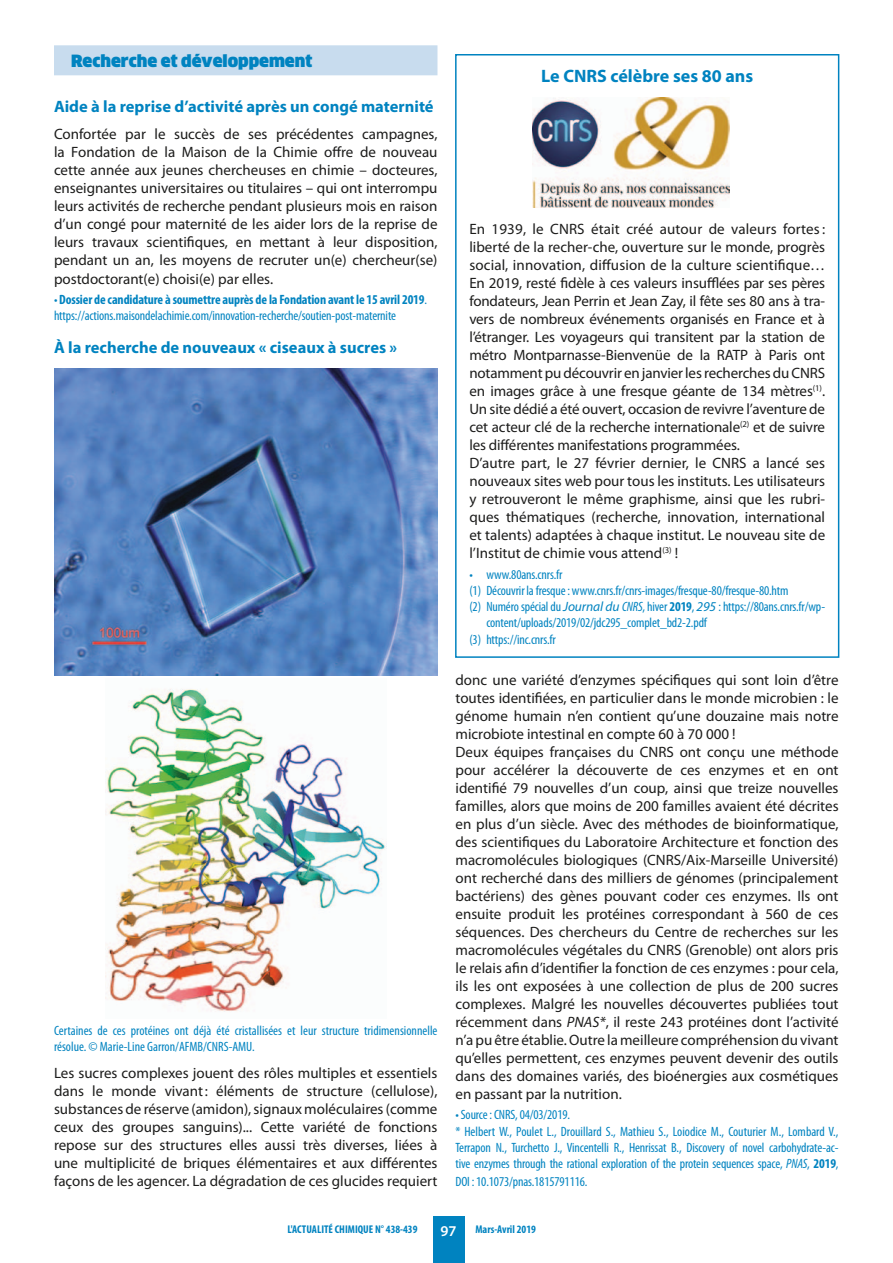
<style>
.page{position:relative;width:893px;height:1263px;background:#fff}
.page>*{position:absolute;margin:0;border:0;box-sizing:border-box;transform-origin:0 0}
.t1{font:700 18px "Myriad Pro";color:#0083c0}
.t2{font:700 16.5px "Myriad Pro";color:#0083c0}
.t3{font:900 16.5px "Clan";color:#0083c0}
.t4{font:15px/18px "Myriad Pro";color:#1c1c1b;text-align:justify}
.t5{font:600 15px "Myriad Pro";color:#fff}
.t6{font:condensed 13.5px/16.2px "Myriad Pro";letter-spacing:-.01em;color:#0083c0}
.t7{font:700 condensed 11.25px "Myriad Pro";color:#0083c0}
.s1{font-weight:700}
.s2{font-style:italic;font-stretch:normal}
.s3{font-style:italic}
</style>
<div class="page">
<div style="left:433px;top:1216px;width:32px;height:47px;background:#0083c0"></div>
<div style="left:54px;top:45px;width:383px;height:30px;background:#c8dcee"></div>
<img style="left:54px;top:369px;width:383px;height:306px">
<img style="left:105px;top:689px;width:281px;height:323px">
<div style="left:455px;top:54px;width:384px;height:604px;border:2px solid #0083c0"></div>
<img style="left:533px;top:97px;width:196px;height:111px">
<p class="t3" style="left:71px;top:51px;width:243px">Recherche et développement</p>
<p class="t2" style="left:54px;top:96px;width:381px">Aide à la reprise d’activité après un congé maternité</p>
<p class="t4" style="left:54px;top:124px;width:385px">Confortée par le succès de ses précédentes campagnes, la Fondation de la Maison de la Chimie offre de nouveau cette année aux jeunes chercheuses en chimie – docteures, enseignantes universitaires ou titulaires – qui ont interrompu leurs activités de recherche pendant plusieurs mois en raison d’un congé pour maternité de les aider lors de la reprise de leurs travaux scientifiques, en mettant à leur disposition, pendant un an, les moyens de recruter un(e) chercheur(se) postdoctorant(e) choisi(e) par elles.</p>
<p class="t6" style="left:54px;top:291px;width:375px">• <span class="s1">Dossier de candidature à soumettre auprès de la Fondation avant le 15 avril 2019</span>. https://actions.maisondelachimie.com/innovation-recherche/soutien-post-maternite</p>
<p class="t2" style="left:54px;top:337px;width:345px">À la recherche de nouveaux « ciseaux à sucres »</p>
<p class="t6" style="left:54px;top:1022px;width:385px">Certaines de ces protéines ont déjà été cristallisées et leur structure tridimensionnelle résolue. © Marie-Line Garron/AFMB/CNRS-AMU.</p>
<p class="t4" style="left:54px;top:1063px;width:385px">Les sucres complexes jouent des rôles multiples et essentiels dans le monde vivant: éléments de structure (cellulose), substances de réserve (amidon), signaux moléculaires (comme ceux des groupes sanguins)... Cette variété de fonctions repose sur des structures elles aussi très diverses, liées à une multiplicité de briques élémentaires et aux différentes façons de les agencer. La dégradation de ces glucides requiert</p>
<p class="t1" style="left:541px;top:64px;width:214px">Le CNRS célèbre ses 80 ans</p>
<p class="t4" style="left:469px;top:220px;width:357px;text-align:left">En 1939, le CNRS était créé autour de valeurs fortes: liberté de la recher-che, ouverture sur le monde, progrès social, innovation, diffusion de la culture scientifique… En 2019, resté fidèle à ces valeurs insufflées par ses pères fondateurs, Jean Perrin et Jean Zay, il fête ses 80 ans à tra&shy;vers de nombreux événements organisés en France et à l’étranger. Les voyageurs qui transitent par la station de métro Montparnasse-Bienvenüe de la RATP à Paris ont notamment pu découvrir en janvier les recherches du CNRS en images grâce à une fresque géante de 134 mètres<sup>(1)</sup>.<br>Un site dédié a été ouvert, occasion de revivre l’aventure de cet acteur clé de la recherche internationale<sup>(2)</sup> et de suivre les différentes manifestations programmées.<br>D’autre part, le 27 février dernier, le CNRS a lancé ses nouveaux sites web pour tous les instituts. Les utilisateurs y retrouveront le même graphisme, ainsi que les rubri&shy;ques thématiques (recherche, innovation, international et talents) adaptées à chaque institut. Le nouveau site de l’Institut de chimie vous attend<sup>(3)</sup> !</p>
<p class="t6" style="left:469px;top:566px;width:95px">• www.80ans.cnrs.fr</p>
<p class="t6" style="left:469px;top:582px;width:321px">(1) Découvrir la fresque : www.cnrs.fr/cnrs-images/fresque-80/fresque-80.htm</p>
<p class="t6" style="left:469px;top:598px;width:357px">(2) Numéro spécial du <span class="s2">Journal du</span> <span class="s3">CNRS</span>, hiver <span class="s1">2019</span>, <span class="s2">295</span> : https://80ans.cnrs.fr/wp-</p>
<p class="t6" style="left:486px;top:615px;width:222px">content/uploads/2019/02/jdc295_complet_bd2-2.pdf</p>
<p class="t6" style="left:469px;top:631px;width:88px">(3) https://inc.cnrs.fr</p>
<p class="t4" style="left:455px;top:671px;width:385px;text-align:left">donc une variété d’enzymes spécifiques qui sont loin d’être toutes identifiées, en particulier dans le monde microbien : le génome humain n’en contient qu’une douzaine mais notre microbiote intestinal en compte 60 à 70 000 !<br>Deux équipes françaises du CNRS ont conçu une méthode pour accélérer la découverte de ces enzymes et en ont identifié 79 nouvelles d’un coup, ainsi que treize nouvelles familles, alors que moins de 200 familles avaient été décrites en plus d’un siècle. Avec des méthodes de bioinformatique, des scientifiques du Laboratoire Architecture et fonction des macromolécules biologiques (CNRS/Aix-Marseille Université) ont recherché dans des milliers de génomes (principalement bactériens) des gènes pouvant coder ces enzymes. Ils ont ensuite produit les protéines correspondant à 560 de ces séquences. Des chercheurs du Centre de recherches sur les macromolécules végétales du CNRS (Grenoble) ont alors pris le relais afin d’identifier la fonction de ces enzymes : pour cela, ils les ont exposées à une collection de plus de 200 sucres complexes. Malgré les nouvelles découvertes publiées tout récemment dans <span class="s3">PNAS*</span>, il reste 243 protéines dont l’activité n’a pu être établie. Outre la meilleure compréhension du vivant qu’elles permettent, ces enzymes peuvent devenir des outils dans des domaines variés, des bioénergies aux cosmétiques en passant par la nutrition.</p>
<p class="t6" style="left:455px;top:1106px;width:385px">• Source : CNRS, 04/03/2019.<br>* Helbert W., Poulet L., Drouillard S., Mathieu S., Loiodice M., Couturier M., Lombard V., Terrapon N., Turchetto J., Vincentelli R., Henrissat B., Discovery of novel carbohydrate-ac&shy;tive enzymes through the rational exploration of the protein sequences space, <span class="s3">PNAS</span>, <span class="s1">2019</span>,</p>
<p class="t6" style="left:455px;top:1173px;width:133px">DOI : 10.1073/pnas.1815791116.</p>
<p class="t7" style="left:287px;top:1222px;width:132px">L'ACTUALITÉ CHIMIQUE N° 438-439</p>
<p class="t5" style="left:441px;top:1221px;width:18px">97</p>
<p class="t7" style="left:475px;top:1222px;width:62px">Mars-Avril 2019</p>
</div>
